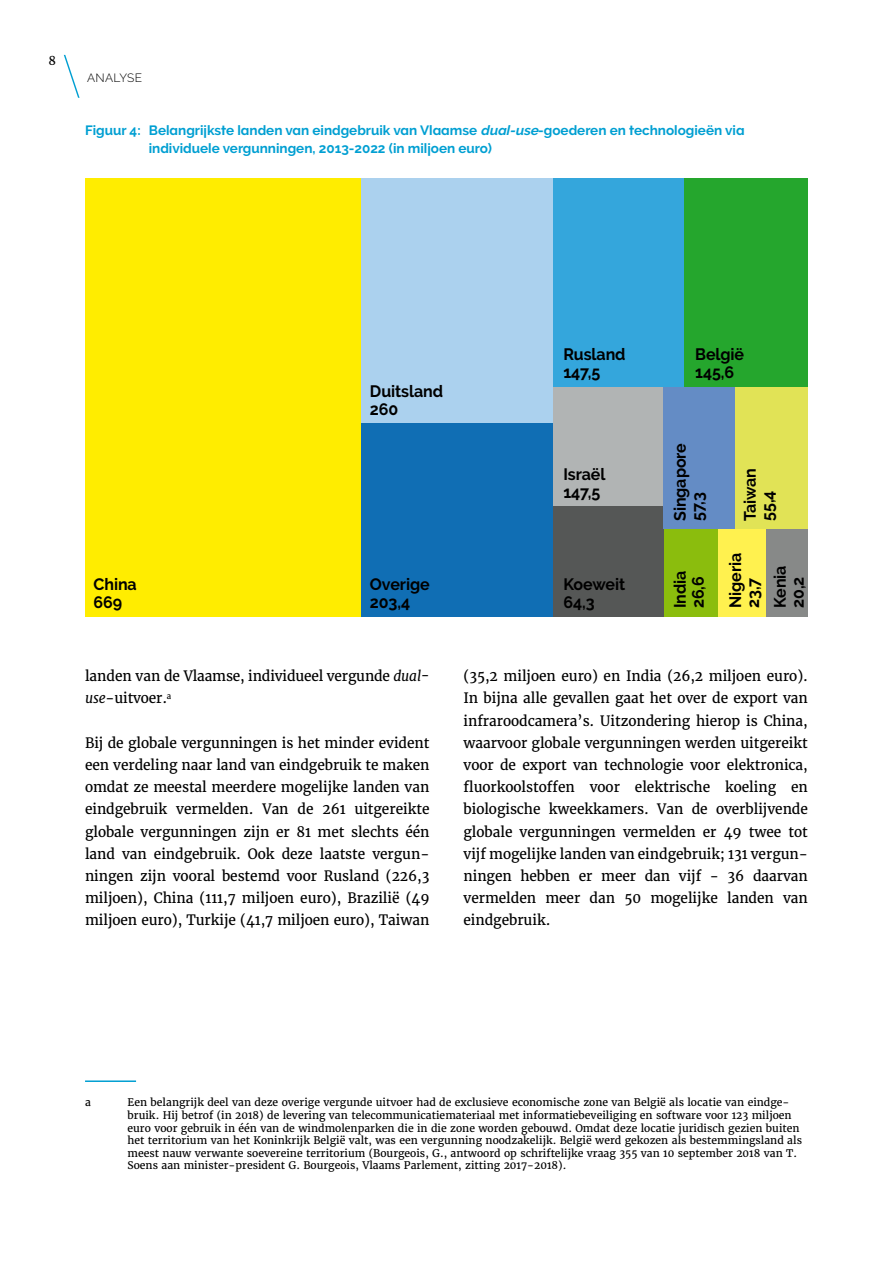
<style>
.page{position:relative;width:893px;height:1263px;background:#fff}
.page>*{position:absolute;margin:0;border:0;box-sizing:border-box;transform-origin:0 0}
._02_-_Body_grafiek{font:700 16.5px "Raleway";letter-spacing:-.005em;color:#000}
._02_-_Body{font:14.25px/22.2px "Merriweather";letter-spacing:-.005em;color:#000;text-align:justify}
._01_-_Titel_tabel{font:700 13.5px/18px "Raleway";color:#009fd2}
.t1{font:300 12px "Raleway";letter-spacing:.02em;color:#000}
.t2{font:12px "Merriweather";color:#000}
._05_-_Footnotes{font:10.5px/12.6px "Merriweather";color:#000}
.s1{font-style:italic}
</style>
<div class="page">
<svg style="left:63px;top:54px;width:17px;height:44px"></svg>
<hr style="left:85px;top:1080px;width:51px;height:2px;background:#009fd2">
<div style="left:85px;top:179px;width:276px;height:438px;background:#ffed00"></div>
<div style="left:361px;top:179px;width:192px;height:244px;background:#abd1ee"></div>
<div style="left:663px;top:529px;width:56px;height:88px;background:#8bbd0d"></div>
<div style="left:361px;top:423px;width:192px;height:194px;background:#106eb4"></div>
<div style="left:553px;top:179px;width:132px;height:208px;background:#34a6dc"></div>
<div style="left:685px;top:179px;width:123px;height:208px;background:#25a62d"></div>
<div style="left:553px;top:387px;width:110px;height:119px;background:#b1b4b4"></div>
<div style="left:553px;top:506px;width:110px;height:111px;background:#555756"></div>
<div style="left:663px;top:387px;width:73px;height:142px;background:#648cc5"></div>
<div style="left:736px;top:387px;width:72px;height:142px;background:#e1e356"></div>
<div style="left:719px;top:529px;width:47px;height:88px;background:#fff14f"></div>
<div style="left:766px;top:529px;width:42px;height:88px;background:#878988"></div>
<p class="t2" style="left:49px;top:53px;width:9px">8</p>
<p class="t1" style="left:87px;top:71px;width:56px">ANALYSE</p>
<p class="_01_-_Titel_tabel" style="left:149px;top:121px;width:597px;text-indent:-64px">Figuur 4: Belangrijkste landen van eindgebruik van Vlaamse <span class="s1">dual-use</span>-goederen en technologieën via individuele vergunningen, 2013-2022 (in miljoen euro)</p>
<p class="_02_-_Body_grafiek" style="left:94px;top:575px;width:45px">China</p>
<p class="_02_-_Body_grafiek" style="left:94px;top:593px;width:30px">669</p>
<p class="_02_-_Body_grafiek" style="left:370px;top:381px;width:75px">Duitsland</p>
<p class="_02_-_Body_grafiek" style="left:370px;top:399px;width:30px">260</p>
<p class="_02_-_Body_grafiek" style="left:370px;top:575px;width:61px">Overige</p>
<p class="_02_-_Body_grafiek" style="left:370px;top:593px;width:42px">203,4</p>
<p class="_02_-_Body_grafiek" style="left:563px;top:345px;width:64px">Rusland</p>
<p class="_02_-_Body_grafiek" style="left:563px;top:363px;width:38px">147,5</p>
<p class="_02_-_Body_grafiek" style="left:695px;top:345px;width:50px">België</p>
<p class="_02_-_Body_grafiek" style="left:695px;top:363px;width:41px">145,6</p>
<p class="_02_-_Body_grafiek" style="left:563px;top:464px;width:43px">Israël</p>
<p class="_02_-_Body_grafiek" style="left:563px;top:482px;width:38px">147,5</p>
<p class="_02_-_Body_grafiek" style="left:670px;top:521px;width:79px;rotate:-90deg">Singapore</p>
<p class="_02_-_Body_grafiek" style="left:688px;top:521px;width:30px;rotate:-90deg">57,3</p>
<p class="_02_-_Body_grafiek" style="left:741px;top:521px;width:55px;rotate:-90deg">Taiwan</p>
<p class="_02_-_Body_grafiek" style="left:759px;top:521px;width:32px;rotate:-90deg">55,4</p>
<p class="_02_-_Body_grafiek" style="left:563px;top:575px;width:63px">Koeweit</p>
<p class="_02_-_Body_grafiek" style="left:563px;top:593px;width:33px">64,3</p>
<p class="_02_-_Body_grafiek" style="left:670px;top:608px;width:39px;rotate:-90deg">India</p>
<p class="_02_-_Body_grafiek" style="left:688px;top:608px;width:33px;rotate:-90deg">26,6</p>
<p class="_02_-_Body_grafiek" style="left:726px;top:608px;width:57px;rotate:-90deg">Nigeria</p>
<p class="_02_-_Body_grafiek" style="left:744px;top:608px;width:31px;rotate:-90deg">23,7</p>
<p class="_02_-_Body_grafiek" style="left:770px;top:608px;width:44px;rotate:-90deg">Kenia</p>
<p class="_02_-_Body_grafiek" style="left:788px;top:608px;width:33px;rotate:-90deg">20,2</p>
<p class="_02_-_Body" style="left:85px;top:665px;width:346px">landen van de Vlaamse, individueel vergunde <span class="s1">dual&shy;use</span>-uitvoer.<sup>a</sup></p>
<p class="_02_-_Body" style="left:85px;top:732px;width:346px">Bij de globale vergunningen is het minder evident een verdeling naar land van eindgebruik te maken omdat ze meestal meerdere mogelijke landen van eindgebruik vermelden. Van de 261 uitgereikte globale vergunningen zijn er 81 met slechts één land van eindgebruik. Ook deze laatste vergun&shy;ningen zijn vooral bestemd voor Rusland (226,3 miljoen), China (111,7 miljoen euro), Brazilië (49 miljoen euro), Turkije (41,7 miljoen euro), Taiwan</p>
<p class="_02_-_Body" style="left:463px;top:665px;width:346px">(35,2 miljoen euro) en India (26,2 miljoen euro).<br>In bijna alle gevallen gaat het over de export van infraroodcamera’s. Uitzondering hierop is China, waarvoor globale vergunningen werden uitgereikt voor de export van technologie voor elektronica, fluorkoolstoffen voor elektrische koeling en biologische kweekkamers. Van de overblijvende globale vergunningen vermelden er 49 twee tot vijf mogelijke landen van eindgebruik; 131 vergun&shy;ningen hebben er meer dan vijf - 36 daarvan vermelden meer dan 50 mogelijke landen van eindgebruik.</p>
<p class="_05_-_Footnotes" style="left:85px;top:1096px;width:7px">a</p>
<p class="_05_-_Footnotes" style="left:128px;top:1096px;width:676px">Een belangrijk deel van deze overige vergunde uitvoer had de exclusieve economische zone van België als locatie van eindge&shy;bruik. Hij betrof (in 2018) de levering van telecommunicatiemateriaal met informatiebeveiliging en software voor 123 miljoen euro voor gebruik in één van de windmolenparken die in die zone worden gebouwd. Omdat deze locatie juridisch gezien buiten het territorium van het Koninkrijk België valt, was een vergunning noodzakelijk. België werd gekozen als bestemmingsland als meest nauw verwante soevereine territorium (Bourgeois, G., antwoord op schriftelijke vraag 355 van 10 september 2018 van T.<br>Soens aan minister-president G. Bourgeois, Vlaams Parlement, zitting 2017-2018).</p>
</div>
